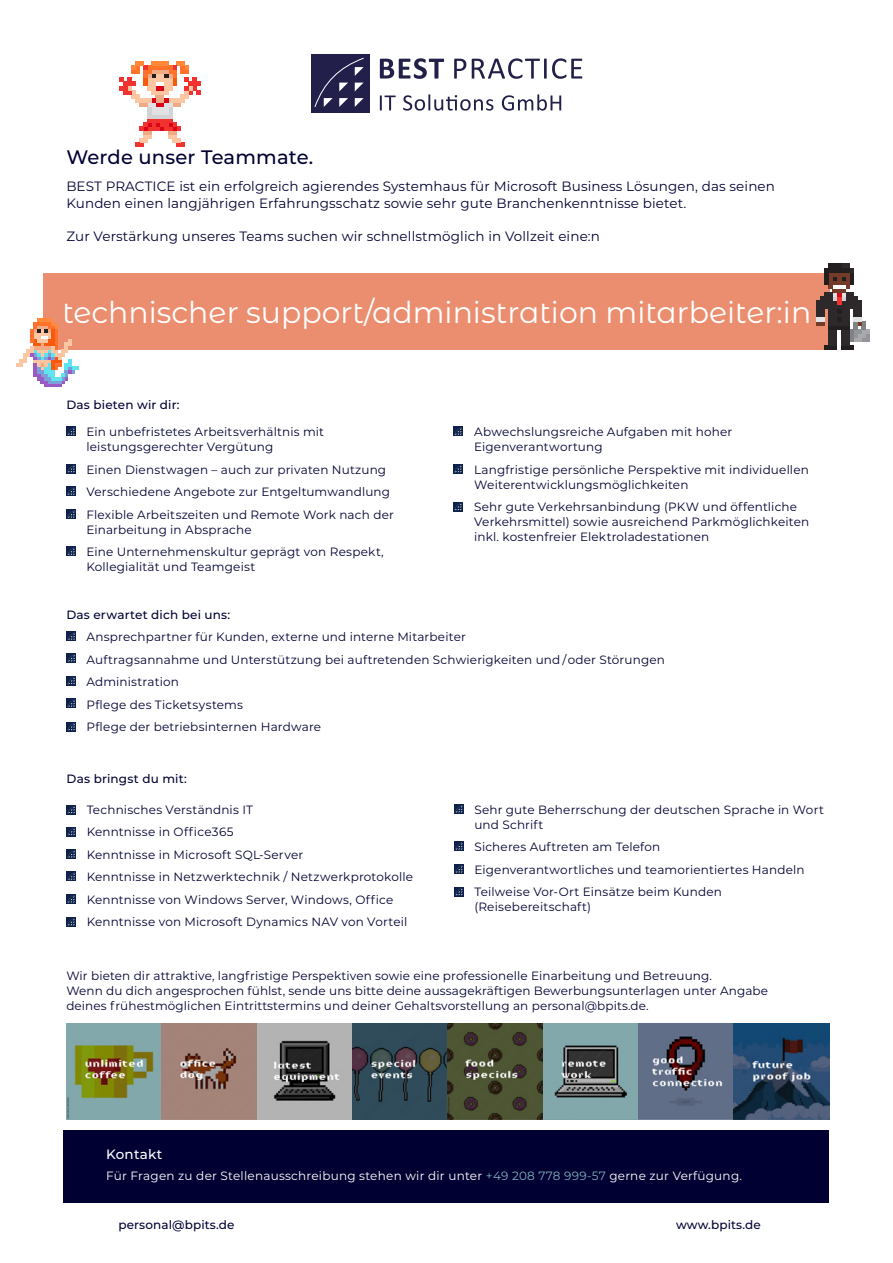
<style>
.page{position:relative;width:893px;height:1263px;background:#fff}
.page>*{position:absolute;margin:0;border:0;box-sizing:border-box;transform-origin:0 0}
.t1{font:30px "Montserrat Alternates";color:#fff}
.t2{font:500 19.5px "Montserrat";letter-spacing:.01em;color:#003}
.t3{font:13.5px/16.5px "Montserrat";letter-spacing:.01em;color:#003}
.t4{font:500 13.5px "Montserrat";letter-spacing:.02em;color:#fff}
.t5{font:12px/22.5px "Montserrat";letter-spacing:.01em;color:#003}
.t6{font:12px "Montserrat";letter-spacing:.02em;color:#fff}
.t7{font:500 12px "Montserrat";letter-spacing:.01em;color:#003}
.s1{color:#81b0b8}
</style>
<div class="page">
<div style="left:311px;top:54px;width:58px;height:59px;background:#22204a"></div>
<svg style="left:314px;top:57px;width:50px;height:50px"></svg>
<svg style="left:380px;top:95px;width:16px;height:15px"></svg>
<svg style="left:403px;top:94px;width:90px;height:17px"></svg>
<svg style="left:502px;top:94px;width:59px;height:17px"></svg>
<svg style="left:454px;top:59px;width:12px;height:20px"></svg>
<svg style="left:472px;top:58px;width:110px;height:21px"></svg>
<svg style="left:380px;top:58px;width:64px;height:21px"></svg>
<div style="left:44px;top:273px;width:786px;height:77px;background:#eb8e6f"></div>
<div style="left:64px;top:1130px;width:765px;height:72px;background:#003"></div>
<img style="left:66px;top:1024px;width:763px;height:95px">
<svg style="left:67px;top:805px;width:9px;height:9px"></svg>
<svg style="left:67px;top:805px;width:8px;height:8px"></svg>
<svg style="left:67px;top:827px;width:9px;height:9px"></svg>
<svg style="left:67px;top:827px;width:8px;height:8px"></svg>
<div style="left:67px;top:849px;width:9px;height:10px;background:#0d214a"></div>
<svg style="left:67px;top:850px;width:8px;height:8px"></svg>
<div style="left:67px;top:872px;width:9px;height:9px;background:#0d214a"></div>
<svg style="left:67px;top:872px;width:8px;height:8px"></svg>
<div style="left:66px;top:894px;width:10px;height:10px;background:#0d214a"></div>
<svg style="left:67px;top:895px;width:8px;height:8px"></svg>
<div style="left:66px;top:917px;width:10px;height:10px;background:#0d214a"></div>
<svg style="left:67px;top:918px;width:8px;height:8px"></svg>
<div style="left:454px;top:804px;width:10px;height:10px;background:#0d214a"></div>
<svg style="left:455px;top:805px;width:8px;height:8px"></svg>
<div style="left:454px;top:864px;width:10px;height:10px;background:#0d214a"></div>
<svg style="left:455px;top:865px;width:8px;height:8px"></svg>
<div style="left:454px;top:887px;width:10px;height:9px;background:#0d214a"></div>
<svg style="left:455px;top:888px;width:8px;height:7px"></svg>
<div style="left:454px;top:841px;width:10px;height:10px;background:#0d214a"></div>
<svg style="left:455px;top:842px;width:8px;height:8px"></svg>
<div style="left:66px;top:427px;width:10px;height:9px;background:#0d214a"></div>
<svg style="left:67px;top:427px;width:8px;height:8px"></svg>
<div style="left:66px;top:464px;width:10px;height:9px;background:#0d214a"></div>
<svg style="left:67px;top:465px;width:8px;height:8px"></svg>
<div style="left:66px;top:487px;width:10px;height:9px;background:#0d214a"></div>
<svg style="left:67px;top:487px;width:8px;height:8px"></svg>
<div style="left:66px;top:510px;width:10px;height:9px;background:#0d214a"></div>
<svg style="left:67px;top:510px;width:8px;height:8px"></svg>
<div style="left:66px;top:547px;width:10px;height:9px;background:#0d214a"></div>
<svg style="left:67px;top:547px;width:8px;height:8px"></svg>
<div style="left:453px;top:427px;width:10px;height:9px;background:#0d214a"></div>
<svg style="left:454px;top:427px;width:8px;height:8px"></svg>
<div style="left:453px;top:464px;width:10px;height:9px;background:#0d214a"></div>
<svg style="left:454px;top:465px;width:8px;height:8px"></svg>
<div style="left:453px;top:502px;width:10px;height:9px;background:#0d214a"></div>
<svg style="left:454px;top:503px;width:8px;height:7px"></svg>
<svg style="left:67px;top:676px;width:9px;height:9px"></svg>
<svg style="left:67px;top:676px;width:8px;height:8px"></svg>
<div style="left:67px;top:699px;width:9px;height:9px;background:#0d214a"></div>
<svg style="left:67px;top:699px;width:8px;height:8px"></svg>
<svg style="left:67px;top:722px;width:9px;height:9px"></svg>
<svg style="left:67px;top:723px;width:8px;height:7px"></svg>
<div style="left:67px;top:653px;width:9px;height:10px;background:#0d214a"></div>
<svg style="left:67px;top:654px;width:8px;height:8px"></svg>
<div style="left:67px;top:632px;width:9px;height:9px;background:#0d214a"></div>
<svg style="left:67px;top:632px;width:8px;height:8px"></svg>
<svg style="left:816px;top:264px;width:54px;height:86px"></svg>
<svg style="left:119px;top:62px;width:82px;height:85px"></svg>
<svg style="left:16px;top:319px;width:63px;height:68px"></svg>
<h2 class="t2" style="left:66px;top:143px;width:249px">Werde unser Teammate.</h2>
<p class="t3" style="left:66px;top:178px;width:710px">BEST PRACTICE ist ein erfolgreich agierendes Systemhaus für Microsoft Business Lösungen, das seinen<br>Kunden einen langjährigen Erfahrungsschatz sowie sehr gute Branchenkenntnisse bietet.</p>
<p class="t3" style="left:66px;top:227px;width:535px">Zur Verstärkung unseres Teams suchen wir schnellstmöglich in Vollzeit eine:n</p>
<h1 class="t1" style="left:62px;top:292px;width:750px">technischer support/administration mitarbeiter:in</h1>
<p class="t7" style="left:66px;top:397px;width:115px">Das bieten wir dir:</p>
<p class="t5" style="left:86px;top:424px;width:239px;line-height:15px">Ein unbefristetes Arbeitsverhältnis mit leistungsgerechter Vergütung</p>
<p class="t5" style="left:86px;top:458px;width:309px">Einen Dienstwagen – auch zur privaten Nutzung<br>Verschiedene Angebote zur Entgeltumwandlung<br>Flexible Arbeitszeiten und Remote Work nach der</p>
<p class="t5" style="left:86px;top:518px;width:299px">Einarbeitung in Absprache<br>Eine Unternehmenskultur geprägt von Respekt,</p>
<p class="t5" style="left:86px;top:555px;width:170px">Kollegialität und Teamgeist</p>
<p class="t5" style="left:474px;top:424px;width:260px;line-height:15px">Abwechslungsreiche Aufgaben mit hoher<br>Eigenverantwortung</p>
<p class="t5" style="left:474px;top:461px;width:336px;line-height:15px">Langfristige persönliche Perspektive mit individuellen<br>Weiterentwicklungsmöglichkeiten</p>
<p class="t5" style="left:474px;top:499px;width:337px;line-height:15px">Sehr gute Verkehrsanbindung (PKW und öffentliche<br>Verkehrsmittel) sowie ausreichend Parkmöglichkeiten inkl. kostenfreier Elektroladestationen</p>
<p class="t7" style="left:66px;top:606px;width:166px">Das erwartet dich bei uns:</p>
<p class="t5" style="left:86px;top:625px;width:580px">Ansprechpartner für Kunden, externe und interne Mitarbeiter<br>Auftragsannahme und Unterstützung bei auftretenden Schwierigkeiten und /oder Störungen Administration<br>Pflege des Ticketsystems<br>Pflege der betriebsinternen Hardware</p>
<p class="t7" style="left:67px;top:770px;width:122px">Das bringst du mit:</p>
<p class="t5" style="left:87px;top:798px;width:328px">Technisches Verständnis IT<br>Kenntnisse in Office365<br>Kenntnisse in Microsoft SQL-Server<br>Kenntnisse in Netzwerktechnik / Netzwerkprotokolle Kenntnisse von Windows Server, Windows, Office Kenntnisse von Microsoft Dynamics NAV von Vorteil</p>
<p class="t5" style="left:474px;top:802px;width:351px;line-height:15px">Sehr gute Beherrschung der deutschen Sprache in Wort und Schrift</p>
<p class="t5" style="left:474px;top:835px;width:332px">Sicheres Auftreten am Telefon<br>Eigenverantwortliches und teamorientiertes Handeln<br>Teilweise Vor-Ort Einsätze beim Kunden</p>
<p class="t5" style="left:474px;top:895px;width:118px">(Reisebereitschaft)</p>
<p class="t5" style="left:66px;top:968px;width:703px;line-height:15px">Wir bieten dir attraktive, langfristige Perspektiven sowie eine professionelle Einarbeitung und Betreuung.<br>Wenn du dich angesprochen fühlst, sende uns bitte deine aussagekräftigen Bewerbungsunterlagen unter Angabe deines frühestmöglichen Eintrittstermins und deiner Gehaltsvorstellung an personal@bpits.de.</p>
<p class="t4" style="left:106px;top:1144px;width:58px">Kontakt</p>
<p class="t6" style="left:106px;top:1167px;width:637px">Für Fragen zu der Stellenausschreibung stehen wir dir unter <span class="s1">+49 208 778 999-57</span> gerne zur Verfügung.</p>
<p class="t7" style="left:119px;top:1216px;width:117px">personal@bpits.de</p>
<p class="t7" style="left:676px;top:1216px;width:86px">www.bpits.de</p>
</div>
